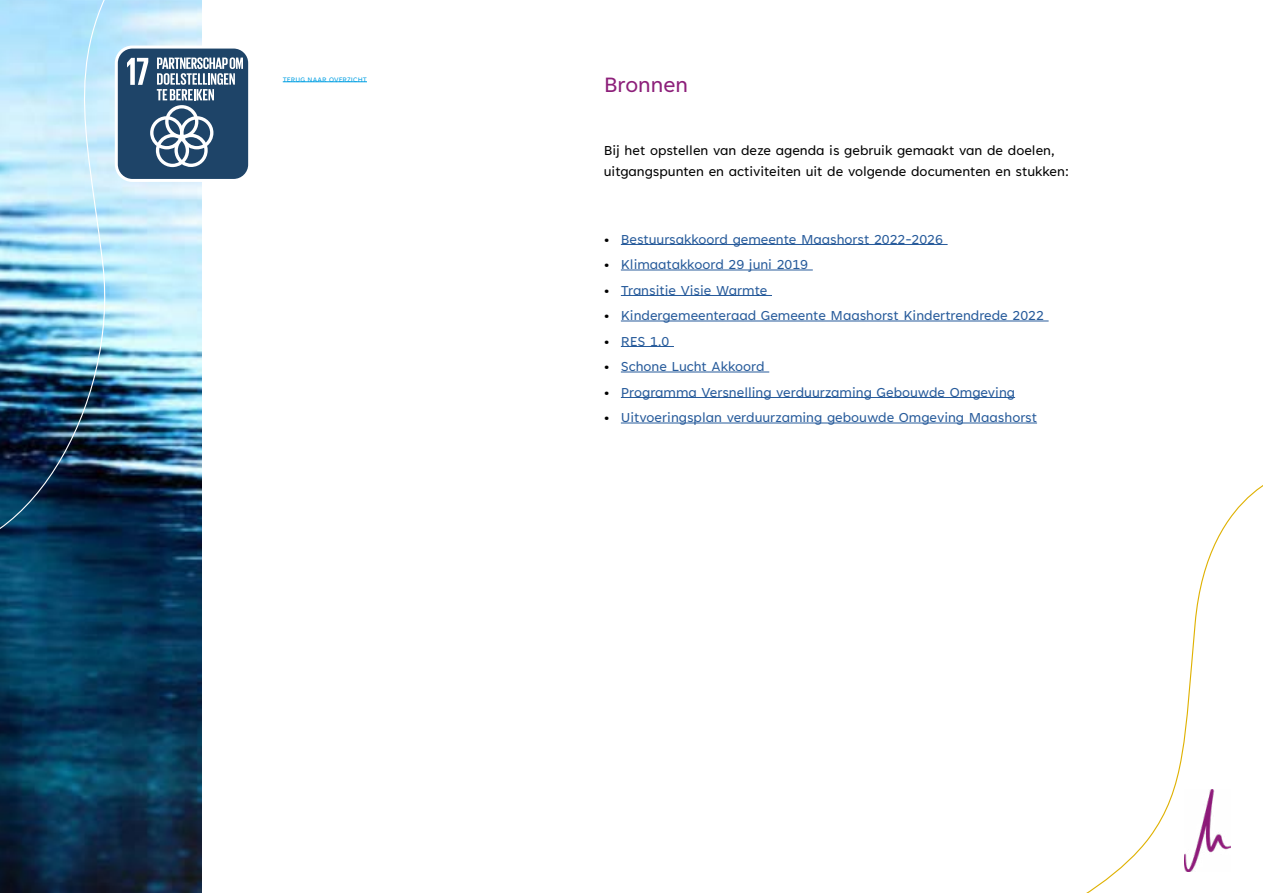
<style>
.page{position:relative;width:1263px;height:893px;background:#fff}
.page>*{position:absolute;margin:0;border:0;box-sizing:border-box;transform-origin:0 0}
.t1{font:24px "Tenorite";color:#8d207a}
.t2{font:15px/25.5px "Tenorite";color:#275b9b}
.t3{font:15px/21px "Tenorite";color:#000}
.t4{font:7.5px "Tenorite";letter-spacing:.01em;color:#009fe3}
.s1{font-weight:700;font-size:22.5px;color:#000}
</style>
<div class="page">
<img style="left:0;top:573px;width:202px;height:320px">
<hr style="left:621px;top:244px;width:327px;height:1px;background:#275b9b">
<hr style="left:621px;top:270px;width:192px;height:1px;background:#275b9b">
<hr style="left:621px;top:295px;width:151px;height:1px;background:#275b9b">
<hr style="left:621px;top:321px;width:428px;height:1px;background:#275b9b">
<hr style="left:621px;top:346px;width:53px;height:1px;background:#275b9b">
<hr style="left:621px;top:372px;width:148px;height:1px;background:#275b9b">
<hr style="left:621px;top:397px;width:394px;height:1px;background:#275b9b">
<hr style="left:621px;top:423px;width:416px;height:1px;background:#275b9b">
<svg style="left:1086px;top:485px;width:177px;height:408px"></svg>
<img style="left:1184px;top:789px;width:46px;height:83px">
<img style="left:0;top:0;width:295px;height:573px">
<svg style="left:116px;top:47px;width:133px;height:133px;background:#4c6a86"></svg>
<div style="left:115px;top:46px;width:136px;height:136px;border:3px solid #fff;border-radius:16px"></div>
<hr style="left:283px;top:82px;width:84px;height:1px;background:#009fe3">
<p class="t4" style="left:283px;top:75px;width:86px">TERUG NAAR OVERZICHT</p>
<h1 class="t1" style="left:604px;top:73px;width:86px">Bronnen</h1>
<p class="t3" style="left:604px;top:141px;width:467px">Bij het opstellen van deze agenda is gebruik gemaakt van de doelen, uitgangspunten en activiteiten uit de volgende documenten en stukken:</p>
<p class="t2" style="left:604px;top:227px;width:442px"><span class="s1">·</span> Bestuursakkoord gemeente Maashorst 2022-2026<br><span class="s1">·</span> Klimaatakkoord 29 juni 2019<br><span class="s1">·</span> Transitie Visie Warmte<br><span class="s1">·</span> Kindergemeenteraad Gemeente Maashorst Kindertrendrede 2022 <span class="s1">·</span> RES 1.0<br><span class="s1">·</span> Schone Lucht Akkoord<br><span class="s1">·</span> Programma Versnelling verduurzaming Gebouwde Omgeving<br><span class="s1">·</span> Uitvoeringsplan verduurzaming gebouwde Omgeving Maashorst</p>
</div>
